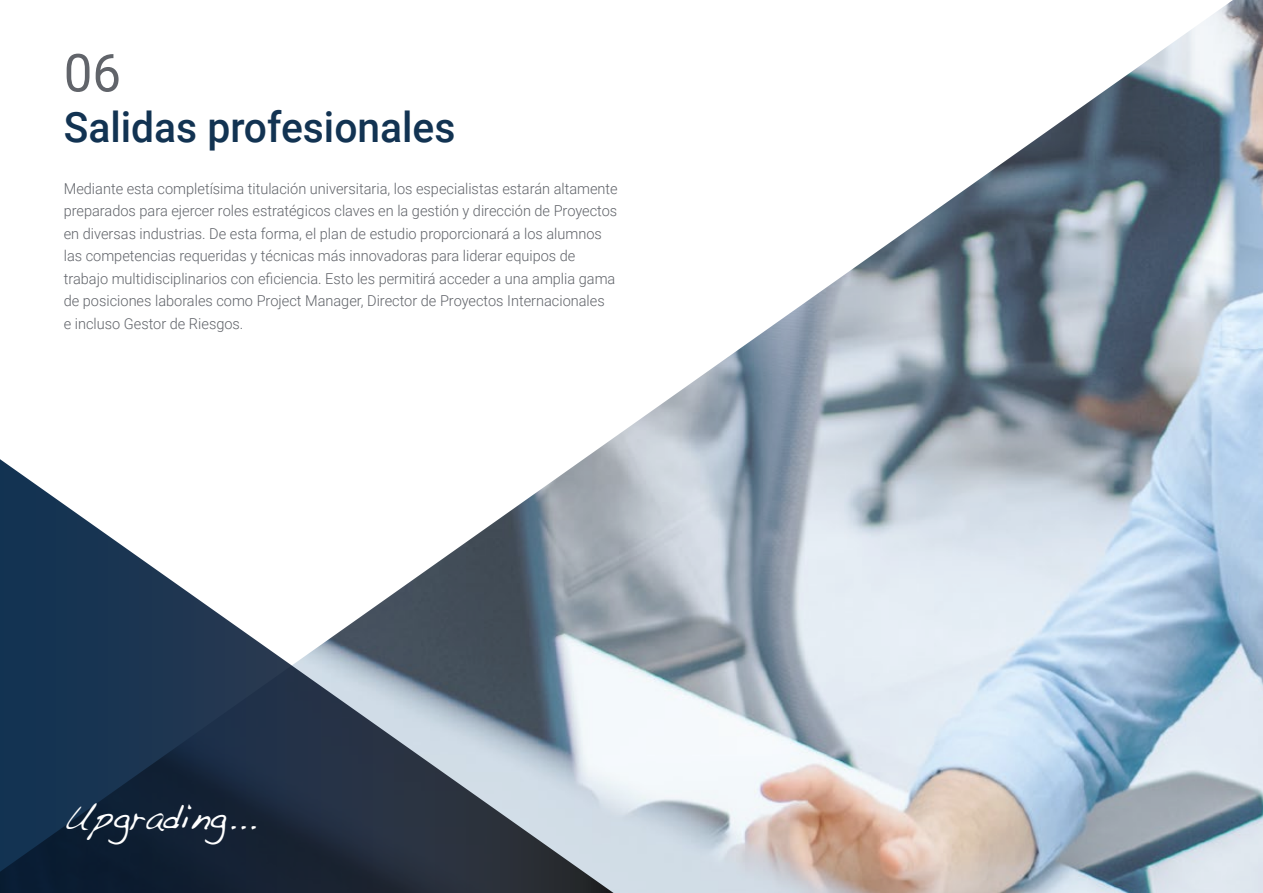
<style>
.page{position:relative;width:1263px;height:893px;background:#fff}
.page>*{position:absolute;margin:0;border:0;box-sizing:border-box;transform-origin:0 0}
.t1{font:52.5px "Roboto";color:#61646a}
.t2{font:500 42px "Roboto";color:#123352}
.t3{font:37.5px "Handwriting Dakota";color:#fff}
.t4{font:300 15px/22.5px "Roboto";color:#61646a}
</style>
<div class="page">
<img style="left:604px;top:0;width:659px;height:893px">
<svg style="left:0;top:445px;width:642px;height:448px"></svg>
<h1 class="t1" style="left:64px;top:36px;width:59px">06</h1>
<h2 class="t2" style="left:64px;top:98px;width:393px">Salidas profesionales</h2>
<p class="t4" style="left:64px;top:177px;width:555px">Mediante esta completísima titulación universitaria, los especialistas estarán altamente preparados para ejercer roles estratégicos claves en la gestión y dirección de Proyectos en diversas industrias. De esta forma, el plan de estudio proporcionará a los alumnos las competencias requeridas y técnicas más innovadoras para liderar equipos de trabajo multidisciplinarios con eficiencia. Esto les permitirá acceder a una amplia gama de posiciones laborales como Project Manager, Director de Proyectos Internacionales<br>e incluso Gestor de Riesgos.</p>
<h3 class="t3" style="left:64px;top:794px;width:194px">Upgrading...</h3>
</div>
